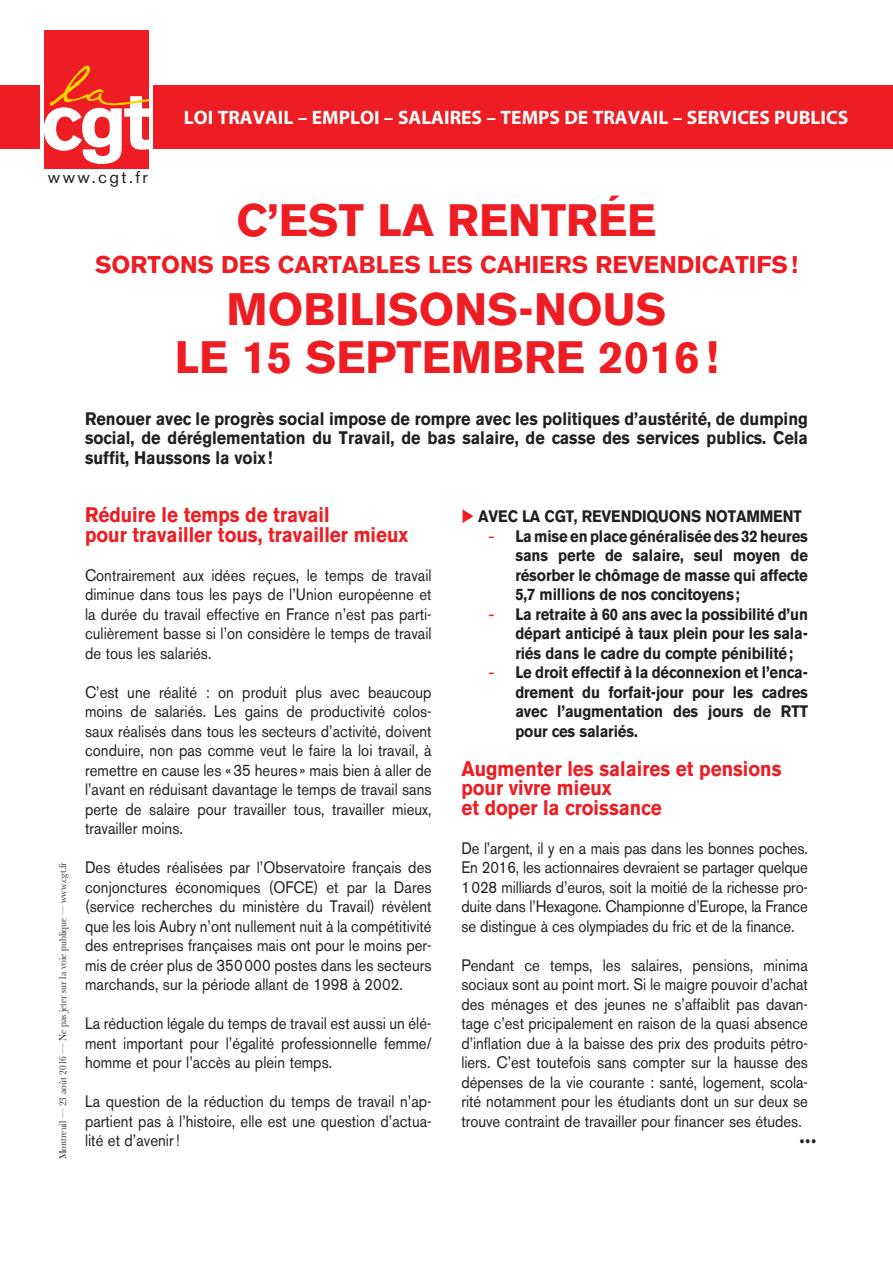
<style>
.page{position:relative;width:893px;height:1263px;background:#fff}
.page>*{position:absolute;margin:0;border:0;box-sizing:border-box;transform-origin:0 0}
.t1{font:700 45px/48px "Akzidenz Grotesk BE";color:#ee1d23;text-align:center}
.t2{font:700 27px "Palatino";color:#231f20;scale:.89 1}
.t3{font:700 24px "Akzidenz Grotesk BE";color:#ee1d23}
.t4{font:700 21px/19.5px "Akzidenz Grotesk BE";color:#ee1d23;scale:.9 1}
.t5{font:700 19.5px "Myriad Pro";color:#fff}
.t6{font:700 18px/19.5px "Akzidenz Grotesk BE";color:#231f20;text-align:justify;scale:.9 1}
.t7{font:17.1px "Akzidenz Grotesk BE";letter-spacing:.145em;color:#231f20}
.t8{font:16.5px/19.5px "Akzidenz Grotesk BE";letter-spacing:.005em;color:#231f20;text-align:justify;scale:.9 1}
.t9{font:700 16.5px/19.5px "Akzidenz Grotesk BE";letter-spacing:-.01em;color:#231f20;text-align:justify;scale:.9 1}
.t10{font:10.5px "Baskerville";color:#231f20;scale:.9 1}
.s1{color:#ee1d23}
.s2{font-family:"Arial";font-weight:400;font-size:18px;color:#ee1d23}
</style>
<div class="page">
<div style="left:0;top:85px;width:893px;height:63px;background:#ee1d23"></div>
<div style="left:41px;top:28px;width:112px;height:142px;background:#fff"></div>
<div style="left:44px;top:31px;width:105px;height:138px;background:#ee1d23"></div>
<svg style="left:44px;top:66px;width:105px;height:98px"></svg>
<p class="t7" style="left:48px;top:167px;width:102px">www.cgt.fr</p>
<p class="t5" style="left:184px;top:105px;width:666px">LOI TRAVAIL – EMPLOI – SALAIRES – TEMPS DE TRAVAIL – SERVICES PUBLICS</p>
<h1 class="t1" style="left:237px;top:197px;width:421px">C’EST LA RENTRÉE</h1>
<h3 class="t3" style="left:95px;top:251px;width:704px">SORTONS DES CARTABLES LES CAHIERS REVENDICATIFS!</h3>
<h1 class="t1" style="left:175px;top:286px;width:545px">MOBILISONS-NOUS<br>LE 15 SEPTEMBRE 2016!</h1>
<p class="t10" style="left:56px;top:1159px;width:332px;rotate:-90deg">Montreuil — 23 août 2016 — Ne pas jeter sur la voie publique — www.cgt.fr</p>
<p class="t6" style="left:85px;top:409px;width:805px">Renouer avec le progrès social impose de rompre avec les politiques d’austérité, de dumping social, de déréglementation du Travail, de bas salaire, de casse des services publics. Cela suffit, Haussons la voix!</p>
<p class="t4" style="left:85px;top:505px;width:361px">Réduire le temps de travail<br>pour travailler tous, travailler mieux</p>
<p class="t8" style="left:85px;top:565px;width:387px">Contrairement aux idées reçues, le temps de travail diminue dans tous les pays de l’Union européenne et la durée du travail effective en France n’est pas parti&shy;culièrement basse si l’on considère le temps de travail de tous les salariés.</p>
<p class="t8" style="left:85px;top:682px;width:387px">C’est une réalité : on produit plus avec beaucoup moins de salariés. Les gains de productivité colos&shy;saux réalisés dans tous les secteurs d’activité, doivent conduire, non pas comme veut le faire la loi travail, à remettre en cause les «35 heures » mais bien à aller de l’avant en réduisant davantage le temps de travail sans perte de salaire pour travailler tous, travailler mieux, travailler moins.</p>
<p class="t8" style="left:85px;top:858px;width:387px">Des études réalisées par l’Observatoire français des conjonctures économiques (OFCE) et par la Dares (service recherches du ministère du Travail) révèlent que les lois Aubry n’ont nullement nuit à la compétitivité des entreprises françaises mais ont pour le moins per&shy;mis de créer plus de 350000 postes dans les secteurs marchands, sur la période allant de 1998 à 2002.</p>
<p class="t8" style="left:85px;top:1014px;width:387px">La réduction légale du temps de travail est aussi un élé&shy;ment important pour l’égalité professionnelle femme/ homme et pour l’accès au plein temps.</p>
<p class="t8" style="left:85px;top:1092px;width:387px">La question de la réduction du temps de travail n’ap&shy;partient pas à l’histoire, elle est une question d’actua&shy;lité et d’avenir!</p>
<p class="t9" style="left:461px;top:507px;width:380px"><span class="s1">◆</span> AVEC LA CGT, REVENDIQUONS NOTAMMENT</p>
<p class="t9" style="left:515px;top:526px;width:327px;text-indent:-27px"><span class="s2">-</span> La mise en place généralisée des 32 heures sans perte de salaire, seul moyen de résorber le chômage de masse qui affecte 5,7 millions de nos concitoyens;</p>
<p class="t9" style="left:515px;top:604px;width:327px;text-indent:-27px"><span class="s2">-</span> La retraite à 60 ans avec la possibilité d’un départ anticipé à taux plein pour les sala&shy;riés dans le cadre du compte pénibilité;</p>
<p class="t9" style="left:515px;top:663px;width:327px;text-indent:-27px"><span class="s2">-</span> Le droit effectif à la déconnexion et l’enca&shy;drement du forfait-jour pour les cadres avec l’augmentation des jours de RTT pour ces salariés.</p>
<p class="t4" style="left:461px;top:759px;width:357px">Augmenter les salaires et pensions pour vivre mieux<br>et doper la croissance</p>
<p class="t8" style="left:461px;top:838px;width:387px">De l’argent, il y en a mais pas dans les bonnes poches.<br>En 2016, les actionnaires devraient se partager quelque 1028 milliards d’euros, soit la moitié de la richesse pro&shy;duite dans l’Hexagone. Championne d’Europe, la France se distingue à ces olympiades du fric et de la finance.</p>
<p class="t8" style="left:461px;top:955px;width:387px">Pendant ce temps, les salaires, pensions, minima sociaux sont au point mort. Si le maigre pouvoir d’achat des ménages et des jeunes ne s’affaiblit pas davan&shy;tage c’est pricipalement en raison de la quasi absence d’inflation due à la baisse des prix des produits pétro&shy;liers. C’est toutefois sans compter sur la hausse des dépenses de la vie courante : santé, logement, scola&shy;rité notamment pour les étudiants dont un sur deux se trouve contraint de travailler pour financer ses études.</p>
<h2 class="t2" style="left:799px;top:1111px;width:21px">...</h2>
</div>
